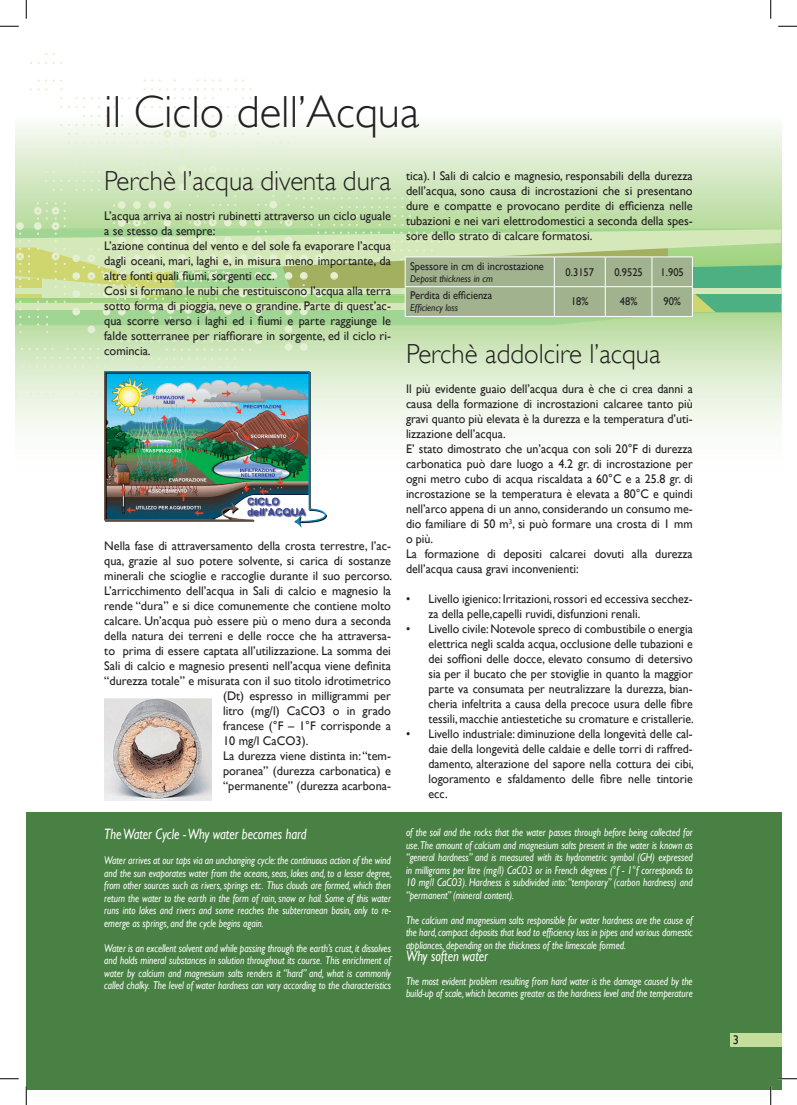
<style>
.page{position:relative;width:797px;height:1105px;background:#fff}
.page>*{position:absolute;margin:0;border:0;box-sizing:border-box;transform-origin:0 0}
.t1{font:300 45px "Gill Sans";color:#231f20}
.t2{font:300 27.5px "Gill Sans";color:#231f20}
.t3{font:italic 15px "Gill Sans";color:#fff;scale:.82 1}
.t4{font:12.5px/15px "Gill Sans";color:#231f20}
.t5{font:12.5px/15px "Gill Sans";color:#231f20;text-align:justify;scale:.95 1}
.t6{font:12.5px/15px "Gill Sans";color:#231f20;scale:.96 1}
.t7{font:italic 11.25px/12.5px "Gill Sans";color:#fff;text-align:justify;scale:.82 1}
.t8{font:11.25px "Gill Sans";color:#231f20;scale:.93 1}
.t9{font:italic 10px "Gill Sans";color:#231f20;scale:.93 1}
</style>
<div class="page">
<div style="left:26px;top:812px;width:755px;height:277px;background:#488143"></div>
<div style="left:16px;top:114px;width:765px;height:154px;background:#fafcfa"></div>
<svg style="left:16px;top:351px;width:765px;height:79px;background:#e3f0da"></svg>
<svg style="left:135px;top:366px;width:101px;height:2px"></svg>
<svg style="left:128px;top:358px;width:108px;height:1px"></svg>
<svg style="left:16px;top:375px;width:88px;height:1px"></svg>
<svg style="left:16px;top:366px;width:90px;height:2px"></svg>
<svg style="left:16px;top:357px;width:106px;height:2px"></svg>
<svg style="left:83px;top:115px;width:153px;height:2px"></svg>
<svg style="left:60px;top:106px;width:199px;height:2px"></svg>
<svg style="left:60px;top:97px;width:192px;height:2px"></svg>
<svg style="left:30px;top:88px;width:222px;height:2px"></svg>
<svg style="left:38px;top:79px;width:206px;height:3px"></svg>
<svg style="left:30px;top:53px;width:32px;height:11px"></svg>
<svg style="left:16px;top:384px;width:88px;height:11px"></svg>
<svg style="left:16px;top:124px;width:765px;height:227px;background:#c6deb2"></svg>
<hr style="left:405px;top:316px;width:149px;height:1px;background:#fff">
<hr style="left:554px;top:316px;width:51px;height:1px;background:#fff">
<hr style="left:605px;top:316px;width:47px;height:1px;background:#fff">
<hr style="left:652px;top:316px;width:40px;height:1px;background:#fff">
<img style="left:104px;top:698px;width:108px;height:103px">
<img style="left:104px;top:372px;width:222px;height:156px">
<div style="left:730px;top:1033px;width:51px;height:13px;background:#c4df9b"></div>
<svg style="left:0;top:25px;width:19px;height:2px"></svg>
<svg style="left:778px;top:25px;width:19px;height:2px"></svg>
<svg style="left:0;top:1078px;width:19px;height:1px"></svg>
<svg style="left:778px;top:1078px;width:19px;height:1px"></svg>
<svg style="left:25px;top:0;width:2px;height:19px"></svg>
<svg style="left:25px;top:1086px;width:2px;height:19px"></svg>
<svg style="left:770px;top:0;width:1px;height:19px"></svg>
<svg style="left:770px;top:1086px;width:1px;height:19px"></svg>
<h1 class="t1" style="left:104px;top:85px;width:316px">il Ciclo dell’Acqua</h1>
<h2 class="t2" style="left:104px;top:165px;width:288px">Perchè l’acqua diventa dura</h2>
<p class="t4" style="left:104px;top:209px;width:288px">L’acqua arriva ai nostri rubinetti attraverso un ciclo uguale a se stesso da sempre:<br>L’azione continua del vento e del sole fa evaporare l’acqua dagli oceani, mari, laghi e, in misura meno importante, da altre fonti quali fiumi, sorgenti ecc.<br>Così si formano le nubi che restituiscono l’acqua alla terra sotto forma di pioggia, neve o grandine. Parte di quest’ac&shy;qua scorre verso i laghi ed i fiumi e parte raggiunge le falde sotterranee per riaffiorare in sorgente, ed il ciclo ri&shy;comincia.</p>
<p class="t4" style="left:104px;top:539px;width:288px">Nella fase di attraversamento della crosta terrestre, l’ac-</p>
<p class="t4" style="left:104px;top:554px;width:288px">qua, grazie al suo potere solvente, si carica di sostanze</p>
<p class="t4" style="left:104px;top:569px;width:289px">minerali che scioglie e raccoglie durante il suo percorso.</p>
<p class="t4" style="left:104px;top:584px;width:288px">L’arricchimento dell’acqua in Sali di calcio e magnesio la</p>
<p class="t4" style="left:104px;top:599px;width:288px">rende “dura” e si dice comunemente che contiene molto</p>
<p class="t4" style="left:104px;top:614px;width:288px">calcare. Un’acqua può essere più o meno dura a seconda</p>
<p class="t4" style="left:104px;top:629px;width:288px">della natura dei terreni e delle rocce che ha attraversa-</p>
<p class="t4" style="left:104px;top:644px;width:288px">to prima di essere captata all’utilizzazione. La somma dei</p>
<p class="t4" style="left:104px;top:659px;width:288px">Sali di calcio e magnesio presenti nell’acqua viene definita</p>
<p class="t4" style="left:104px;top:674px;width:288px">“durezza totale” e misurata con il suo titolo idrotimetrico</p>
<p class="t4" style="left:223px;top:689px;width:169px">(Dt) espresso in milligrammi per</p>
<p class="t4" style="left:223px;top:704px;width:169px">litro (mg/l) CaCO3 o in grado</p>
<p class="t4" style="left:223px;top:719px;width:169px">francese (°F – 1°F corrisponde a</p>
<p class="t4" style="left:223px;top:734px;width:87px">10 mg/l CaCO3).</p>
<p class="t4" style="left:223px;top:749px;width:169px">La durezza viene distinta in: “tem-</p>
<p class="t4" style="left:223px;top:764px;width:169px">poranea” (durezza carbonatica) e</p>
<p class="t4" style="left:223px;top:779px;width:169px">“permanente” (durezza acarbona-</p>
<h3 class="t3" style="left:104px;top:825px;width:248px">The Water Cycle - Why water becomes hard</h3>
<p class="t7" style="left:104px;top:854px;width:352px">Water arrives at our taps via an unchanging cycle: the continuous action of the wind and the sun evaporates water from the oceans, seas, lakes and, to a lesser degree, from other sources such as rivers, springs etc. Thus clouds are formed, which then return the water to the earth in the form of rain, snow or hail. Some of this water runs into lakes and rivers and some reaches the subterranean basin, only to re&shy;emerge as springs, and the cycle begins again.</p>
<p class="t7" style="left:104px;top:941px;width:351px">Water is an excellent solvent and while passing through the earth’s crust, it dissolves and holds mineral substances in solution throughout its course. This enrichment of water by calcium and magnesium salts renders it “hard” and, what is commonly called chalky. The level of water hardness can vary according to the characteristics</p>
<p class="t4" style="left:406px;top:168px;width:288px;text-align:justify">tica). I Sali di calcio e magnesio, responsabili della durezza dell’acqua, sono causa di incrostazioni che si presentano dure e compatte e provocano perdite di efficienza nelle tubazioni e nei vari elettrodomestici a seconda della spes&shy;sore dello strato di calcare formatosi.</p>
<p class="t8" style="left:410px;top:259px;width:145px">Spessore in cm di incrostazione</p>
<p class="t9" style="left:410px;top:272px;width:90px">Deposit thickness in cm</p>
<p class="t8" style="left:410px;top:289px;width:90px">Perdita di efficienza</p>
<p class="t9" style="left:410px;top:302px;width:53px">Efficiency loss</p>
<p class="t8" style="left:565px;top:265px;width:32px">0.3157</p>
<p class="t8" style="left:614px;top:265px;width:32px">0.9525</p>
<p class="t8" style="left:660px;top:265px;width:26px">1.905</p>
<p class="t8" style="left:571px;top:295px;width:20px">18%</p>
<p class="t8" style="left:620px;top:295px;width:20px">48%</p>
<p class="t8" style="left:663px;top:295px;width:20px">90%</p>
<h2 class="t2" style="left:406px;top:338px;width:256px">Perchè addolcire l’acqua</h2>
<p class="t6" style="left:406px;top:381px;width:300px">Il più evidente guaio dell’acqua dura è che ci crea danni a causa della formazione di incrostazioni calcaree tanto più gravi quanto più elevata è la durezza e la temperatura d’uti&shy;lizzazione dell’acqua.<br>E’ stato dimostrato che un’acqua con soli 20°F di durezza carbonatica può dare luogo a 4.2 gr. di incrostazione per ogni metro cubo di acqua riscaldata a 60°C e a 25.8 gr. di incrostazione se la temperatura è elevata a 80°C e quindi nell’arco appena di un anno, considerando un consumo me&shy;dio familiare di 50 m<sup>3</sup>, si può formare una crosta di 1 mm o più.<br>La formazione di depositi calcarei dovuti alla durezza dell’acqua causa gravi inconvenienti:</p>
<p class="t5" style="left:428px;top:591px;width:279px;text-indent:-23px">• Livello igienico: Irritazioni, rossori ed eccessiva secchez&shy;za della pelle,capelli ruvidi, disfunzioni renali.</p>
<p class="t5" style="left:428px;top:621px;width:281px;text-indent:-23px">• Livello civile: Notevole spreco di combustibile o energia elettrica negli scalda acqua, occlusione delle tubazioni e dei soffioni delle docce, elevato consumo di detersivo sia per il bucato che per stoviglie in quanto la maggior parte va consumata per neutralizzare la durezza, bian&shy;cheria infeltrita a causa della precoce usura delle fibre tessili, macchie antiestetiche su cromature e cristallerie.</p>
<p class="t5" style="left:428px;top:726px;width:281px;text-indent:-22px">• Livello industriale: diminuzione della longevità delle cal&shy;daie della longevità delle caldaie e delle torri di raffred&shy;damento, alterazione del sapore nella cottura dei cibi, logoramento e sfaldamento delle fibre nelle tintorie ecc.</p>
<p class="t7" style="left:406px;top:826px;width:351px">of the soil and the rocks that the water passes through before being collected for use.The amount of calcium and magnesium salts present in the water is known as “general hardness” and is measured with its hydrometric symbol (GH) expressed in milligrams per litre (mg/l) CaCO3 or in French degrees (°f - 1°f corresponds to 10 mg/l CaCO3). Hardness is subdivided into: “temporary” (carbon hardness) and “permanent” (mineral content).</p>
<p class="t7" style="left:406px;top:914px;width:351px">The calcium and magnesium salts responsible for water hardness are the cause of the hard, compact deposits that lead to efficiency loss in pipes and various domestic appliances, depending on the thickness of the limescale formed.</p>
<h3 class="t3" style="left:406px;top:947px;width:102px">Why soften water</h3>
<p class="t7" style="left:406px;top:975px;width:351px;line-height:12px">The most evident problem resulting from hard water is the damage caused by the build-up of scale, which becomes greater as the hardness level and the temperature</p>
<p class="t4" style="left:733px;top:1032px;width:8px">3</p>
</div>
